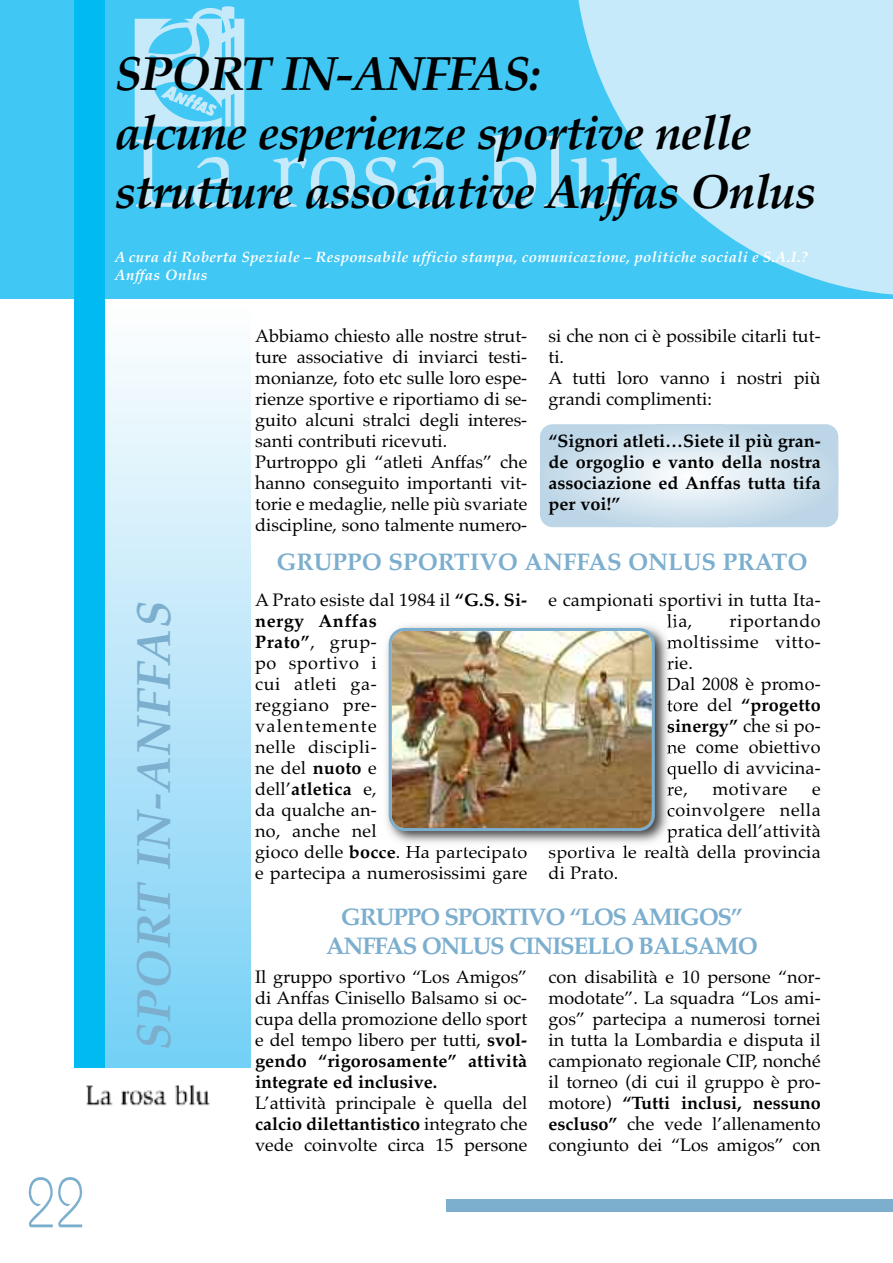
<style>
.page{position:relative;width:893px;height:1263px;background:#fff}
.page>*{position:absolute;margin:0;border:0;box-sizing:border-box;transform-origin:0 0}
.t1{font:300 70.5px "Bauhaus";color:#7caece;scale:.75 1}
.t2{font:italic 700 48px/58.5px "Palatino";letter-spacing:-.025em;color:#000}
.t3{font:italic 700 48px "Palatino";letter-spacing:.025em;color:#7caece}
.t4{font:700 24px/29.2px "Palatino";letter-spacing:-.05em;color:#7caece;text-align:center}
.t5{font:700 24px "Palatino";color:#7caece}
.t6{font:18px/21px "Palatino";color:#000}
.t7{font:700 18px/21px "Palatino";color:#000;text-align:justify}
.t8{font:18px "Palatino";letter-spacing:.03em;color:#000}
.t9{font:italic 700 15px/18.3px "Palatino";letter-spacing:.025em;color:#fff}
.s1{font-weight:700}
</style>
<div class="page">
<div style="left:0;top:0;width:893px;height:299px;background:#40c7f4"></div>
<div style="left:105px;top:300px;width:145px;height:767px;background:linear-gradient(to bottom,#fffefe,#76d0f6)"></div>
<div style="left:74px;top:0;width:31px;height:1067px;background:#00baf1"></div>
<svg style="left:578px;top:0;width:315px;height:295px;fill:#c6eafa"></svg>
<svg style="left:136px;top:140px;width:100px;height:69px"></svg>
<svg style="left:273px;top:157px;width:82px;height:52px"></svg>
<svg style="left:364px;top:157px;width:87px;height:52px"></svg>
<svg style="left:487px;top:135px;width:137px;height:74px"></svg>
<svg style="left:135px;top:6px;width:109px;height:121px"></svg>
<div style="left:446px;top:1199px;width:447px;height:13px;background:#7caece"></div>
<svg style="left:540px;top:424px;width:298px;height:103px;background:#cfe1ed"></svg>
<img style="left:386px;top:625px;width:288px;height:226px">
<svg style="left:382px;top:848px;width:13px;height:3px"></svg>
<img style="left:405px;top:846px;width:47px;height:5px">
<svg style="left:667px;top:621px;width:7px;height:8px"></svg>
<svg style="left:667px;top:638px;width:7px;height:11px"></svg>
<svg style="left:667px;top:659px;width:7px;height:11px"></svg>
<img style="left:667px;top:677px;width:7px;height:14px">
<img style="left:667px;top:698px;width:7px;height:14px">
<svg style="left:668px;top:722px;width:6px;height:11px"></svg>
<svg style="left:667px;top:745px;width:7px;height:9px"></svg>
<img style="left:667px;top:764px;width:7px;height:15px">
<svg style="left:667px;top:787px;width:7px;height:10px"></svg>
<svg style="left:668px;top:806px;width:6px;height:11px"></svg>
<img style="left:667px;top:827px;width:7px;height:15px">
<img style="left:549px;top:850px;width:35px;height:1px">
<img style="left:389px;top:628px;width:266px;height:203px">
<img style="left:86px;top:1084px;width:125px;height:21px">
<h1 class="t1" style="left:26px;top:1178px;width:80px">22</h1>
<h2 class="t2" style="left:115px;top:45px;width:703px">SPORT IN-ANFFAS:<br>alcune esperienze sportive nelle strutture associative Anffas Onlus</h2>
<p class="t9" style="left:115px;top:248px;width:695px">A cura di Roberta Speziale – Responsabile ufficio stampa, comunicazione, politiche sociali e S.A.I.?<br>Anffas Onlus</p>
<h2 class="t3" style="left:126px;top:1050px;width:450px;rotate:-90deg">SPORT IN-ANFFAS</h2>
<p class="t6" style="left:255px;top:326px;width:274px">Abbiamo chiesto alle nostre strut&shy;ture associative di inviarci testi&shy;monianze, foto etc sulle loro espe&shy;rienze sportive e riportiamo di se&shy;guito alcuni stralci degli interes&shy;santi contributi ricevuti.<br>Purtroppo gli “atleti Anffas” che hanno conseguito importanti vit&shy;torie e medaglie, nelle più svariate discipline, sono talmente numero-</p>
<p class="t6" style="left:549px;top:326px;width:274px">si che non ci è possibile citarli tut&shy;ti.<br>A tutti loro vanno i nostri più grandi complimenti:</p>
<p class="t7" style="left:549px;top:431px;width:274px">“Signori atleti…Siete il più gran&shy;de orgoglio e vanto della nostra associazione ed Anffas tutta tifa per voi!”</p>
<h3 class="t5" style="left:277px;top:547px;width:532px">GRUPPO SPORTIVO ANFFAS ONLUS PRATO</h3>
<p class="t6" style="left:255px;top:590px;width:274px">A Prato esiste dal 1984 il <span class="s1">“G.S. Si&shy;nergy Anffas<br>Prato”</span>, grup-<br>po sportivo i<br>cui atleti ga-<br>reggiano pre-<br>valentemente<br>nelle discipli-<br>ne del <span class="s1">nuoto</span> e<br>dell’<span class="s1">atletica</span> e,<br>da qualche an-<br>no, anche nel<br>gioco delle <span class="s1">bocce</span>. Ha partecipato e partecipa a numerosissimi gare</p>
<p class="t6" style="left:549px;top:590px;width:274px;text-align:center">e campionati sportivi in tutta Ita&shy;lia,</p>
<p class="t6" style="left:667px;top:611px;width:155px;text-indent:63px">riportando moltissime vitto&shy;rie.<br>Dal 2008 è promo&shy;tore del <span class="s1">“progetto sinergy”</span> che si po&shy;ne come obiettivo quello di avvicina&shy;re,</p>
<p class="t8" style="left:712px;top:779px;width:77px">motivare</p>
<p class="t6" style="left:812px;top:779px;width:10px">e</p>
<p class="t8" style="left:667px;top:800px;width:155px">coinvolgere nella</p>
<p class="t6" style="left:667px;top:821px;width:155px">pratica dell’attività</p>
<p class="t6" style="left:549px;top:842px;width:274px">sportiva le realtà della provincia</p>
<p class="t6" style="left:549px;top:863px;width:71px">di Prato.</p>
<h3 class="t4" style="left:326px;top:902px;width:433px">GRUPPO SPORTIVO “LOS AMIGOS”<br>ANFFAS ONLUS CINISELLO BALSAMO</h3>
<p class="t6" style="left:255px;top:966px;width:274px;text-align:justify">Il gruppo sportivo “Los Amigos” di Anffas Cinisello Balsamo si oc&shy;cupa della promozione dello sport e del tempo libero per tutti, <span class="s1">svol&shy;gendo “rigorosamente” attività integrate ed inclusive.</span></p>
<p class="t6" style="left:255px;top:1092px;width:274px;text-align:justify">L’attività principale è quella del <span class="s1">calcio dilettantistico</span> integrato che vede coinvolte circa 15 persone</p>
<p class="t6" style="left:548px;top:966px;width:274px;text-align:justify">con disabilità e 10 persone “nor&shy;modotate”. La squadra “Los ami&shy;gos” partecipa a numerosi tornei in tutta la Lombardia e disputa il campionato regionale CIP, nonché il torneo (di cui il gruppo è pro&shy;motore) <span class="s1">“Tutti inclusi, nessuno escluso”</span> che vede l’allenamento congiunto dei “Los amigos” con</p>
</div>
